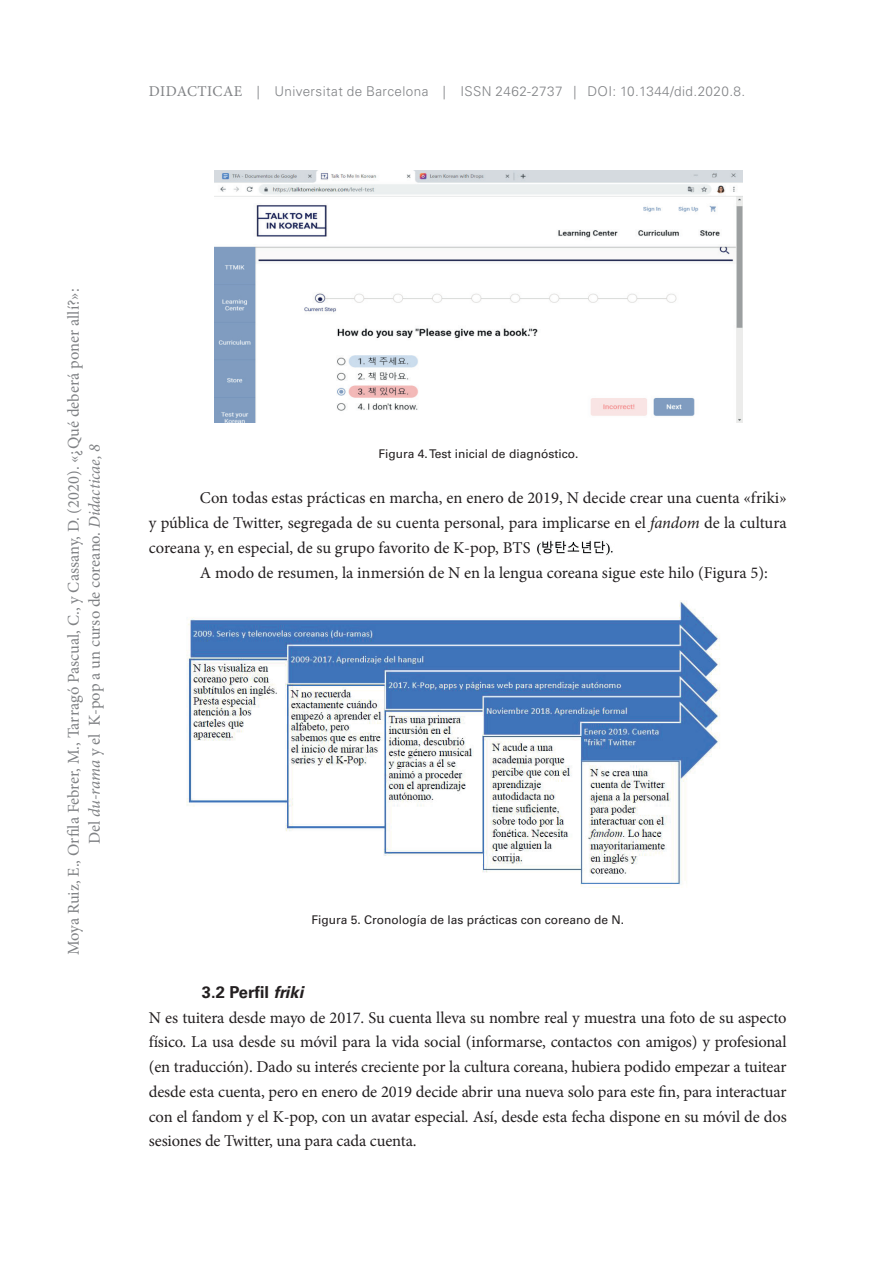
<style>
.page{position:relative;width:893px;height:1263px;background:#fff}
.page>*{position:absolute;margin:0;border:0;box-sizing:border-box;transform-origin:0 0}
.t1{font:16.5px/24.8px "Minion Pro";letter-spacing:-.005em;color:#231f20;text-align:justify}
.t2{font:16.5px/21px "Minion Pro";color:#808285;text-align:center}
.t3{font:700 16.5px "Univers LT Std";color:#231f20}
.t4{font:300 13.5px "Univers LT Std";letter-spacing:.03em;color:#808285}
.t5{font:12px "Univers LT Std";color:#231f20}
.s1{font-family:"Minion Pro";font-weight:400;font-size:15px}
.s2{font-style:italic}
</style>
<div class="page">
<img style="left:214px;top:170px;width:528px;height:252px">
<img style="left:537px;top:540px;width:76px;height:16px">
<img style="left:186px;top:600px;width:534px;height:287px">
<p class="t4" style="left:149px;top:83px;width:639px"><span class="s1">DIDACTICAE</span> | Universitat de Barcelona | ISSN 2462-2737 | DOI: 10.1344/did.2020.8.99-114</p>
<p class="t2" style="left:63px;top:955px;width:668px;rotate:-90deg">Moya Ruiz, E., Orfila Febrer, M., Tarragó Pascual, C., y Cassany, D. (2020). «¿Qué deberá poner allí?»:<br>Del <span class="s2">du-rama</span> y el K-pop a un curso de coreano. <span class="s2">Didacticae, 8</span>, xx-xx</p>
<p class="t5" style="left:378px;top:447px;width:201px">Figura 4. Test inicial de diagnóstico.</p>
<p class="t1" style="left:149px;top:486px;width:639px;text-indent:51px">Con todas estas prácticas en marcha, en enero de 2019, N decide crear una cuenta «friki» y pública de Twitter, segregada de su cuenta personal, para implicarse en el <span class="s2">fandom</span> de la cultura coreana y, en especial, de su grupo favorito de K-pop, BTS</p>
<p class="t1" style="left:200px;top:561px;width:569px">A modo de resumen, la inmersión de N en la lengua coreana sigue este hilo (Figura 5):</p>
<p class="t5" style="left:311px;top:912px;width:314px">Figura 5. Cronología de las prácticas con coreano de N.</p>
<p class="t3" style="left:202px;top:982px;width:103px">3.2 Perfil <span class="s2">friki</span></p>
<p class="t1" style="left:149px;top:1005px;width:639px">N es tuitera desde mayo de 2017. Su cuenta lleva su nombre real y muestra una foto de su aspecto físico. La usa desde su móvil para la vida social (informarse, contactos con amigos) y profesional (en traducción). Dado su interés creciente por la cultura coreana, hubiera podido empezar a tuitear desde esta cuenta, pero en enero de 2019 decide abrir una nueva solo para este fin, para interactuar con el fandom y el K-pop, con un avatar especial. Así, desde esta fecha dispone en su móvil de dos sesiones de Twitter, una para cada cuenta.</p>
</div>
